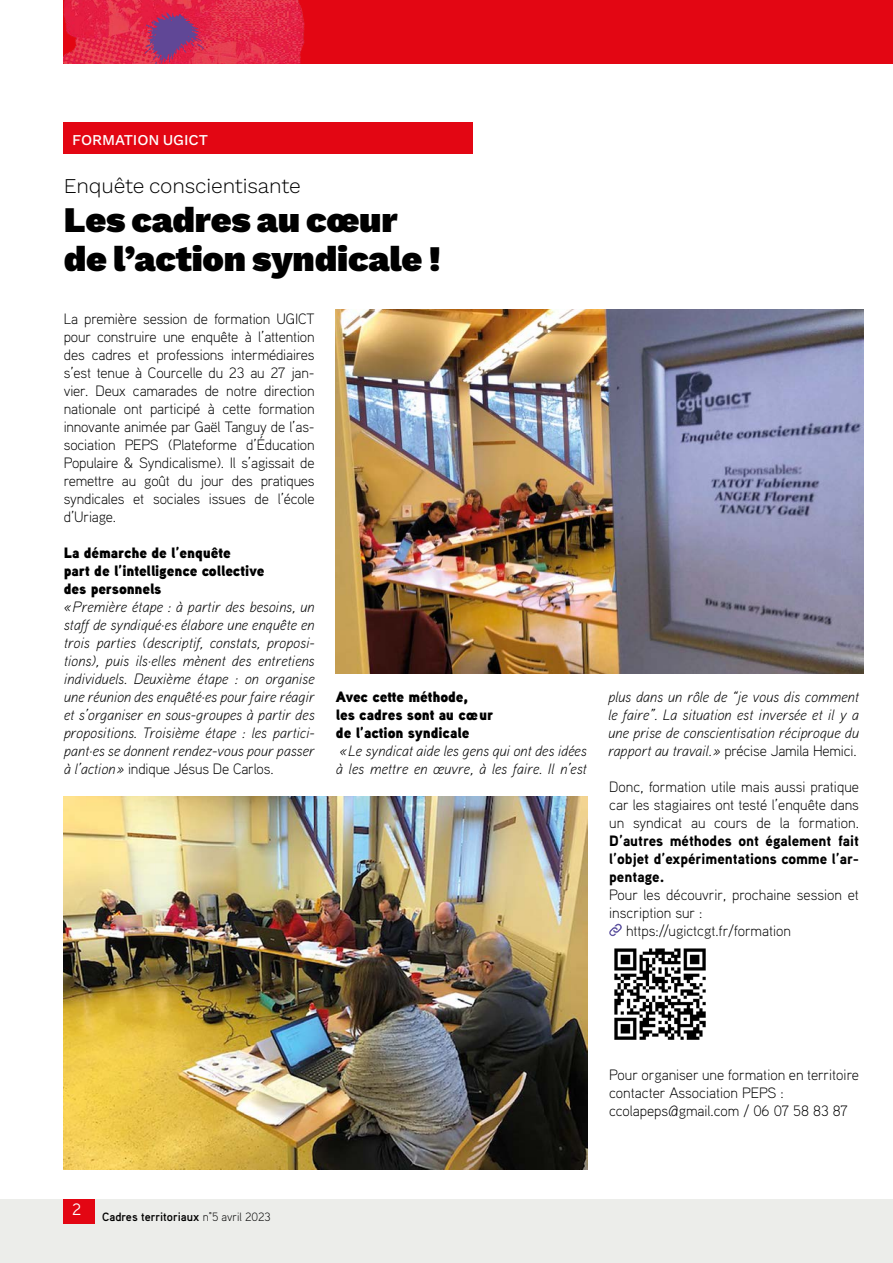
<style>
.page{position:relative;width:893px;height:1263px;background:#fff}
.page>*{position:absolute;margin:0;border:0;box-sizing:border-box;transform-origin:0 0}
.t1{font:900 36px/39px "Work Sans";letter-spacing:-.005em;color:#000}
.t2{font:21px "Work Sans";letter-spacing:-.005em;color:#000}
.t3{font:300 15px/18px "Aaux Pro";color:#000;text-align:justify}
.t4{font:italic 300 15px/18px "Aaux Pro";letter-spacing:-.01em;color:#000;text-align:justify}
.t5{font:15px/18px "Aaux Pro Ultra";letter-spacing:-.01em;color:#000}
.t6{font:900 15px/18px "Aaux Pro";color:#000;text-align:justify}
.t7{font:500 15px "Work Sans";letter-spacing:-.005em;color:#fff}
.t8{font:700 12px "Aaux Pro";color:#000}
.s1{font-style:normal}
.s2{font-weight:300}
</style>
<div class="page">
<div style="left:0;top:1199px;width:893px;height:64px;background:#ecedea"></div>
<div style="left:64px;top:1199px;width:31px;height:25px;background:#e30613"></div>
<div style="left:64px;top:0;width:829px;height:64px;background:#e30613"></div>
<img style="left:64px;top:0;width:241px;height:63px">
<img style="left:143px;top:11px;width:63px;height:52px">
<img style="left:64px;top:796px;width:524px;height:373px">
<svg style="left:609px;top:924px;width:13px;height:12px"></svg>
<div style="left:64px;top:122px;width:409px;height:32px;background:#e30613"></div>
<img style="left:614px;top:948px;width:92px;height:92px">
<img style="left:336px;top:309px;width:528px;height:364px">
<p class="t7" style="left:72px;top:129px;width:137px">FORMATION UGICT</p>
<h2 class="t2" style="left:64px;top:170px;width:239px">Enquête conscientisante</h2>
<h1 class="t1" style="left:64px;top:199px;width:378px">Les cadres au cœur de l’action syndicale !</h1>
<p class="t3" style="left:64px;top:309px;width:252px">La première session de formation UGICT pour construire une enquête à l’attention des cadres et professions intermédiaires s’est tenue à Courcelle du 23 au 27 jan&shy;vier. Deux camarades de notre direction nationale ont participé à cette formation innovante animée par Gaël Tanguy de l’as&shy;sociation PEPS (Plateforme d’Éducation Populaire &amp; Syndicalisme). Il s’agissait de remettre au goût du jour des pratiques syndicales et sociales issues de l’école d’Uriage.</p>
<p class="t5" style="left:64px;top:543px;width:202px">La démarche de l’enquête<br>part de l’intelligence collective des personnels</p>
<p class="t4" style="left:64px;top:597px;width:252px">«Première étape : à partir des besoins, un staff de syndiqué·es élabore une enquête en trois parties (descriptif, constats, proposi&shy;tions), puis ils·elles mènent des entretiens individuels. Deuxième étape : on organise une réunion des enquêté·es pour faire réagir et s’organiser en sous-groupes à partir des propositions. Troisième étape : les partici&shy;pant·es se donnent rendez-vous pour passer à l’action» <span class="s1">indique Jésus De Carlos.</span></p>
<p class="t5" style="left:336px;top:687px;width:159px">Avec cette méthode,<br>les cadres sont au cœur de l’action syndicale</p>
<p class="t4" style="left:336px;top:741px;width:252px">«Le syndicat aide les gens qui ont des idées à les mettre en œuvre, à les faire. Il n’est</p>
<p class="t4" style="left:608px;top:687px;width:252px">plus dans un rôle de “je vous dis comment le faire”. La situation est inversée et il y a une prise de conscientisation réciproque du rapport au travail.» <span class="s1">précise Jamila Hemici.</span></p>
<p class="t3" style="left:609px;top:777px;width:251px">Donc, formation utile mais aussi pratique car les stagiaires ont testé l’enquête dans un syndicat au cours de la formation.</p>
<p class="t6" style="left:609px;top:831px;width:251px">D’autres méthodes ont également fait l’objet d’expérimentations comme l’ar&shy;pentage.</p>
<p class="t3" style="left:609px;top:885px;width:251px">Pour les découvrir, prochaine session et</p>
<p class="t3" style="left:609px;top:903px;width:94px">inscription sur :</p>
<p class="t3" style="left:626px;top:921px;width:167px">https://ugictcgt.fr/formation</p>
<p class="t8" style="left:72px;top:1209px;width:200px"><sup>2</sup> Cadres territoriaux <span class="s2">n°5 avril 2023</span></p>
<p class="t3" style="left:609px;top:1065px;width:251px;text-align:left">Pour organiser une formation en territoire contacter Association PEPS : ccolapeps@gmail.com / 06 07 58 83 87</p>
</div>
